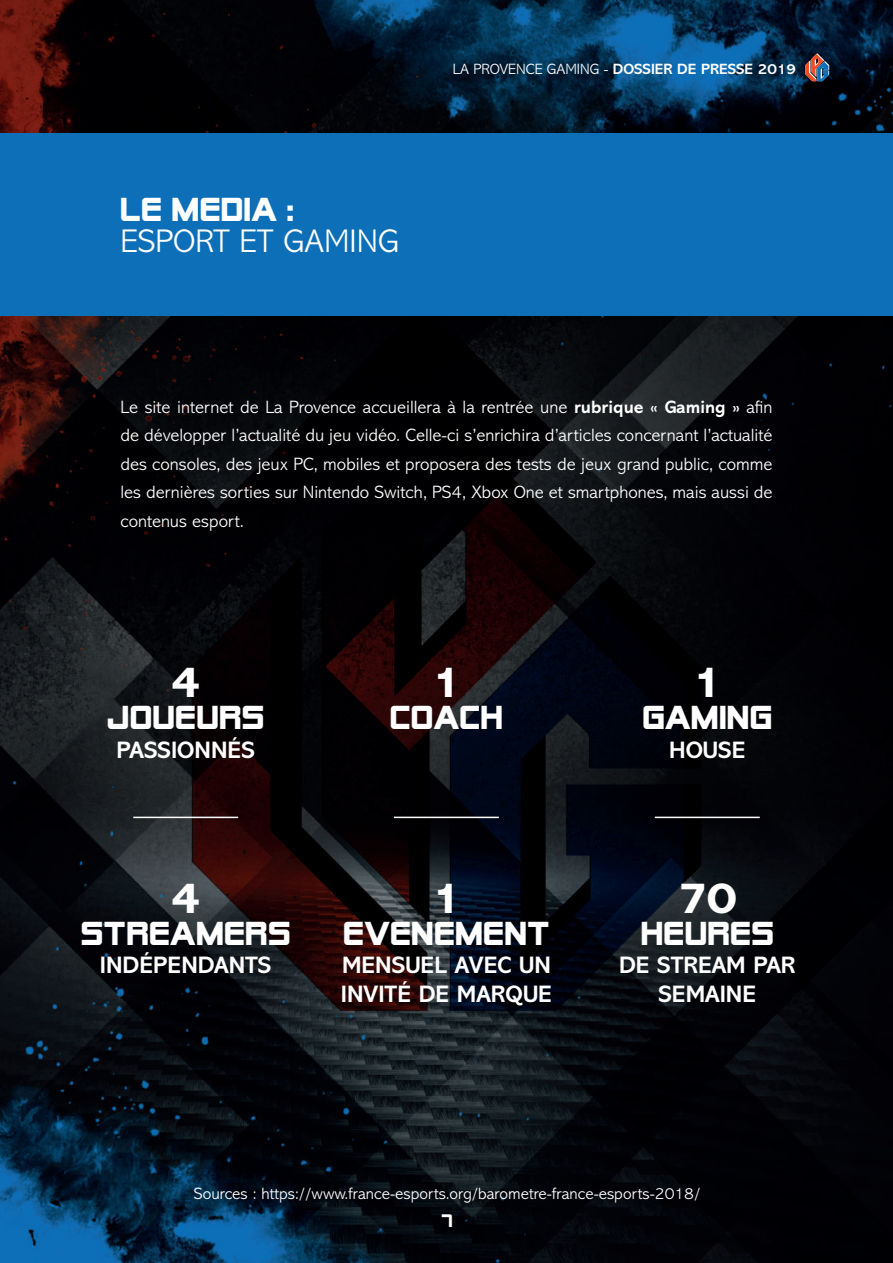
<style>
.page{position:relative;width:893px;height:1263px;background:#fff}
.page>*{position:absolute;margin:0;border:0;box-sizing:border-box;transform-origin:0 0}
.t1{font:800 45px "Abadi MT Std";color:#fff}
.t2{font:700 33px "SF Alien Encounters Solid";letter-spacing:.03em;color:#fff}
.t3{font:300 33px "Abadi MT Std";color:#fff}
.t4{font:700 24px/28.8px "Abadi MT Std";color:#fff}
.t5{font:300 18px/28.5px "Abadi MT Std";color:#fff;text-align:justify}
.t6{font:700 18px "SF Alien Encounters Solid";color:#fff}
.t7{font:300 16.5px "Abadi MT Std";color:#fff}
.t8{font:700 15px "Abadi MT Std";color:#fff}
.s1{font-weight:300}
.s2{font-weight:700}
</style>
<div class="page">
<img style="left:0;top:0;width:893px;height:1263px">
<svg style="left:805px;top:53px;width:24px;height:28px"></svg>
<div style="left:0;top:133px;width:893px;height:183px;background:#0d6fb8"></div>
<hr style="left:133px;top:817px;width:105px;height:1px;background:#fff">
<hr style="left:394px;top:817px;width:105px;height:1px;background:#fff">
<hr style="left:655px;top:817px;width:105px;height:1px;background:#fff">
<h2 class="t2" style="left:120px;top:198px;width:175px">LE MEDIA :</h2>
<h2 class="t3" style="left:120px;top:224px;width:280px">ESPORT ET GAMING</h2>
<p class="t8" style="left:453px;top:61px;width:344px"><span class="s1">LA PROVENCE GAMING -</span> DOSSIER DE PRESSE 2019</p>
<p class="t5" style="left:120px;top:393px;width:654px">Le site internet de La Provence accueillera à la rentrée une <span class="s2">rubrique « Gaming »</span> afin de développer l’actualité du jeu vidéo. Celle-ci s’enrichira d’articles concernant l’actualité des consoles, des jeux PC, mobiles et proposera des tests de jeux grand public, comme les dernières sorties sur Nintendo Switch, PS4, Xbox One et smartphones, mais aussi de contenus esport.</p>
<h1 class="t1" style="left:171px;top:657px;width:31px">4</h1>
<h2 class="t2" style="left:107px;top:706px;width:158px">JOUEURS</h2>
<h3 class="t4" style="left:116px;top:735px;width:140px">PASSIONNÉS</h3>
<h1 class="t1" style="left:171px;top:873px;width:31px">4</h1>
<h2 class="t2" style="left:81px;top:921px;width:210px">STREAMERS</h2>
<h3 class="t4" style="left:100px;top:951px;width:173px">INDÉPENDANTS</h3>
<h1 class="t1" style="left:432px;top:657px;width:31px">1</h1>
<h2 class="t2" style="left:390px;top:706px;width:114px">COACH</h2>
<h1 class="t1" style="left:432px;top:873px;width:31px">1</h1>
<h2 class="t2" style="left:344px;top:921px;width:207px">EVENEMENT</h2>
<h3 class="t4" style="left:341px;top:951px;width:213px">MENSUEL AVEC UN<br>INVITÉ DE MARQUE</h3>
<h1 class="t1" style="left:692px;top:657px;width:31px">1</h1>
<h2 class="t2" style="left:643px;top:706px;width:131px">GAMING</h2>
<h3 class="t4" style="left:669px;top:735px;width:78px">HOUSE</h3>
<h1 class="t1" style="left:678px;top:873px;width:61px">70</h1>
<h2 class="t2" style="left:641px;top:921px;width:134px">HEURES</h2>
<h3 class="t4" style="left:619px;top:951px;width:178px;text-align:center">DE STREAM PAR<br>SEMAINE</h3>
<p class="t7" style="left:194px;top:1185px;width:508px">Sources : https://www.france-esports.org/barometre-france-esports-2018/</p>
<p class="t6" style="left:441px;top:1214px;width:12px">7</p>
</div>
